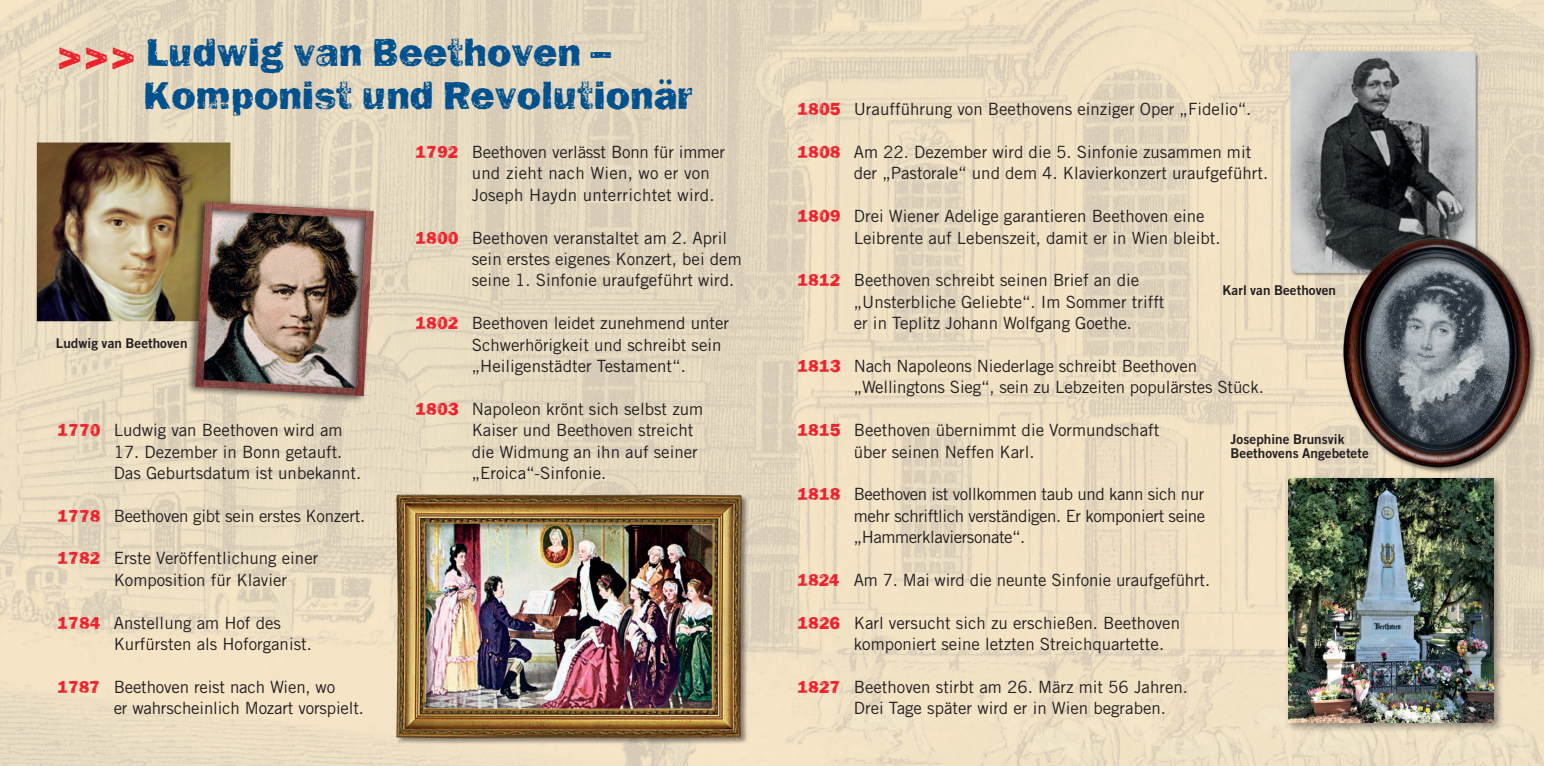
<style>
.page{position:relative;width:1544px;height:766px;background:#fff}
.page>*{position:absolute;margin:0;border:0;box-sizing:border-box;transform-origin:0 0}
.t1{font:40.5px/42.8px "Frankie";color:#00518e}
.t2{font:16.88px/21.4px "Trade Gothic LT Std";color:#231f20}
.t3{font:13.5px/13.5px "Trade Gothic LT Std Bd 2";letter-spacing:.005em;color:#231f20}
.s1{font-size:42.75px;color:#ee222d}
.s2{font-family:"Frankie";font-size:18px;color:#ee222d}
</style>
<div class="page">
<img style="left:0;top:0;width:1543px;height:765px">
<img style="left:1285px;top:475px;width:219px;height:258px">
<img style="left:1288px;top:479px;width:205px;height:243px">
<h1 class="t1" style="left:145px;top:30px;width:549px;text-indent:-87px"><span class="s1">&gt;&gt;&gt;</span> Ludwig van Beethoven –<br>Komponist und Revolutionär</h1>
<p class="t3" style="left:56px;top:335px;width:133px">Ludwig van Beethoven</p>
<p class="t2" style="left:57px;top:419px;width:287px"><span class="s2">1770</span> Ludwig van Beethoven wird am</p>
<p class="t2" style="left:114px;top:440px;width:249px">17. Dezember in Bonn getauft.<br>Das Geburtsdatum ist unbekannt.</p>
<p class="t2" style="left:57px;top:504px;width:309px"><span class="s2">1778</span> Beethoven gibt sein erstes Konzert.</p>
<p class="t2" style="left:114px;top:547px;width:206px;text-indent:-56px"><span class="s2">1782</span> Erste Veröffentlichung einer<br>Komposition für Klavier</p>
<p class="t2" style="left:114px;top:611px;width:200px;text-indent:-56px"><span class="s2">1784</span> Anstellung am Hof des<br>Kurfürsten als Hoforganist.</p>
<p class="t2" style="left:114px;top:675px;width:252px;text-indent:-56px"><span class="s2">1787</span> Beethoven reist nach Wien, wo<br>er wahrscheinlich Mozart vorspielt.</p>
<p class="t2" style="left:472px;top:141px;width:255px;text-indent:-56px"><span class="s2">1792</span> Beethoven verlässt Bonn für immer und zieht nach Wien, wo er von<br>Joseph Haydn unterrichtet wird.</p>
<p class="t2" style="left:472px;top:227px;width:271px;text-indent:-56px"><span class="s2">1800</span> Beethoven veranstaltet am 2. April sein erstes eigenes Konzert, bei dem seine 1. Sinfonie uraufgeführt wird.</p>
<p class="t2" style="left:472px;top:312px;width:259px;text-indent:-56px"><span class="s2">1802</span> Beethoven leidet zunehmend unter<br>Schwerhörigkeit und schreibt sein „Heiligenstädter Testament“.</p>
<p class="t2" style="left:472px;top:398px;width:233px;text-indent:-56px"><span class="s2">1803</span> Napoleon krönt sich selbst zum<br>Kaiser und Beethoven streicht die Widmung an ihn auf seiner „Eroica“-Sinfonie.</p>
<p class="t2" style="left:797px;top:98px;width:455px"><span class="s2">1805</span> Uraufführung von Beethovens einziger Oper „Fidelio“.</p>
<p class="t2" style="left:853px;top:141px;width:416px;text-indent:-56px"><span class="s2">1808</span> Am 22. Dezember wird die 5. Sinfonie zusammen mit der „Pastorale“ und dem 4. Klavierkonzert uraufgeführt.</p>
<p class="t2" style="left:853px;top:205px;width:368px;text-indent:-56px"><span class="s2">1809</span> Drei Wiener Adelige garantieren Beethoven eine<br>Leibrente auf Lebenszeit, damit er in Wien bleibt.</p>
<p class="t2" style="left:853px;top:269px;width:312px;text-indent:-56px"><span class="s2">1812</span> Beethoven schreibt seinen Brief an die „Unsterbliche Geliebte“. Im Sommer trifft er in Teplitz Johann Wolfgang Goethe.</p>
<p class="t2" style="left:853px;top:355px;width:412px;text-indent:-56px"><span class="s2">1813</span> Nach Napoleons Niederlage schreibt Beethoven „Wellingtons Sieg“, sein zu Lebzeiten populärstes Stück.</p>
<p class="t2" style="left:853px;top:419px;width:307px;text-indent:-56px"><span class="s2">1815</span> Beethoven übernimmt die Vormundschaft über seinen Neffen Karl.</p>
<p class="t2" style="left:853px;top:483px;width:353px;text-align:justify;text-indent:-56px"><span class="s2">1818</span> Beethoven ist vollkommen taub und kann sich nur mehr schriftlich verständigen. Er komponiert seine „Hammerklaviersonate“.</p>
<p class="t2" style="left:797px;top:569px;width:414px"><span class="s2">1824</span> Am 7. Mai wird die neunte Sinfonie uraufgeführt.</p>
<p class="t2" style="left:853px;top:611px;width:328px;text-indent:-56px"><span class="s2">1826</span> Karl versucht sich zu erschießen. Beethoven komponiert seine letzten Streichquartette.</p>
<p class="t2" style="left:853px;top:675px;width:336px;text-indent:-56px"><span class="s2">1827</span> Beethoven stirbt am 26. März mit 56 Jahren.<br>Drei Tage später wird er in Wien begraben.</p>
<p class="t3" style="left:1222px;top:283px;width:115px">Karl van Beethoven</p>
<p class="t3" style="left:1230px;top:432px;width:140px">Josephine Brunsvik<br>Beethovens Angebetete</p>
</div>
